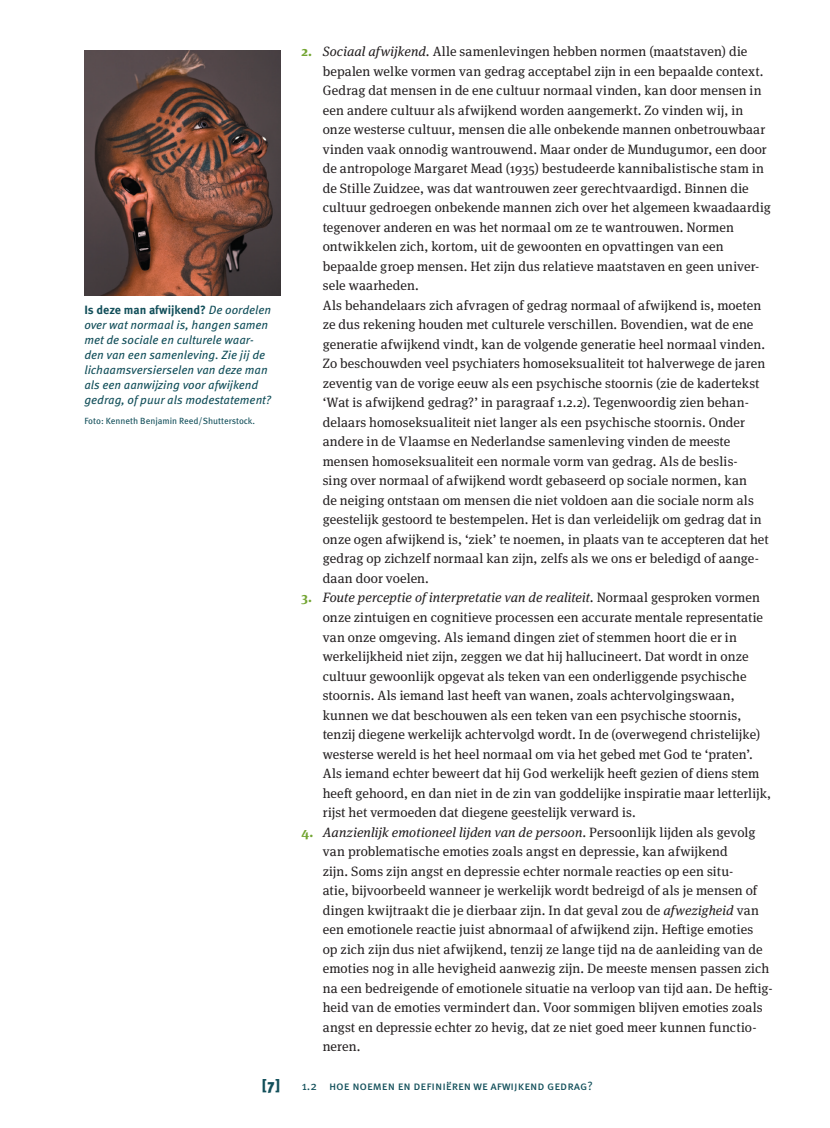
<style>
.page{position:relative;width:830px;height:1128px;background:#fff}
.page>*{position:absolute;margin:0;border:0;box-sizing:border-box;transform-origin:0 0}
.t1{font:900 15px "Meta Pro";color:#124f5a}
.t2{font:13.5px/19.5px "Meta Serif Pro";letter-spacing:.01em;color:#231f20}
.t3{font:italic 12px/15px "Meta Pro";color:#124f5a}
.t4{font:12px "Meta Pro";color:#124f5a}
.t5{font:9px "Meta Pro";letter-spacing:-.01em;color:#124f5a}
.s1{font-weight:700;font-style:normal}
.s2{font-weight:700;color:#73a532}
.s3{font-style:italic}
</style>
<div class="page">
<img style="left:84px;top:50px;width:196px;height:245px">
<p class="t3" style="left:84px;top:302px;width:188px"><span class="s1">Is deze man afwijkend?</span> De oordelen over wat normaal is, hangen samen met de sociale en culturele waar&shy;den van een samenleving. Zie jij de lichaamsversierselen van deze man als een aanwijzing voor afwijkend gedrag, of puur als modestatement?</p>
<p class="t5" style="left:84px;top:415px;width:172px">Foto: Kenneth Benjamin Reed/Shutterstock.</p>
<p class="t2" style="left:322px;top:41px;width:449px;text-indent:-21px"><span class="s2">2.</span> <span class="s3">Sociaal afwijkend</span>. Alle samenlevingen hebben normen (maatstaven) die bepalen welke vormen van gedrag acceptabel zijn in een bepaalde context.<br>Gedrag dat mensen in de ene cultuur normaal vinden, kan door mensen in een andere cultuur als afwijkend worden aangemerkt. Zo vinden wij, in onze westerse cultuur, mensen die alle onbekende mannen onbetrouwbaar vinden vaak onnodig wantrouwend. Maar onder de Mundugumor, een door de antropologe Margaret Mead (1935) bestudeerde kannibalistische stam in de Stille Zuidzee, was dat wantrouwen zeer gerechtvaardigd. Binnen die cultuur gedroegen onbekende mannen zich over het algemeen kwaadaardig tegenover anderen en was het normaal om ze te wantrouwen. Normen ontwikkelen zich, kortom, uit de gewoonten en opvattingen van een bepaalde groep mensen. Het zijn dus relatieve maatstaven en geen univer&shy;sele waarheden.<br>Als behandelaars zich afvragen of gedrag normaal of afwijkend is, moeten ze dus rekening houden met culturele verschillen. Bovendien, wat de ene generatie afwijkend vindt, kan de volgende generatie heel normaal vinden.<br>Zo beschouwden veel psychiaters homoseksualiteit tot halverwege de jaren zeventig van de vorige eeuw als een psychische stoornis (zie de kadertekst ‘Wat is afwijkend gedrag?’ in paragraaf 1.2.2). Tegenwoordig zien behan&shy;delaars homoseksualiteit niet langer als een psychische stoornis. Onder andere in de Vlaamse en Nederlandse samenleving vinden de meeste mensen homoseksualiteit een normale vorm van gedrag. Als de beslis-<br>sing over normaal of afwijkend wordt gebaseerd op sociale normen, kan<br>de neiging ontstaan om mensen die niet voldoen aan die sociale norm als geestelijk gestoord te bestempelen. Het is dan verleidelijk om gedrag dat in onze ogen afwijkend is, ‘ziek’ te noemen, in plaats van te accepteren dat het gedrag op zichzelf normaal kan zijn, zelfs als we ons er beledigd of aange&shy;daan door voelen.</p>
<p class="t2" style="left:322px;top:587px;width:450px;text-indent:-21px"><span class="s2">3.</span> <span class="s3">Foute perceptie of interpretatie van de realiteit.</span> Normaal gesproken vormen onze zintuigen en cognitieve processen een accurate mentale representatie van onze omgeving. Als iemand dingen ziet of stemmen hoort die er in werkelijkheid niet zijn, zeggen we dat hij hallucineert. Dat wordt in onze cultuur gewoonlijk opgevat als teken van een onderliggende psychische stoornis. Als iemand last heeft van wanen, zoals achtervolgingswaan, kunnen we dat beschouwen als een teken van een psychische stoornis, tenzij diegene werkelijk achtervolgd wordt. In de (overwegend christelijke) westerse wereld is het heel normaal om via het gebed met God te ‘praten’.<br>Als iemand echter beweert dat hij God werkelijk heeft gezien of diens stem heeft gehoord, en dan niet in de zin van goddelijke inspiratie maar letterlijk, rijst het vermoeden dat diegene geestelijk verward is.</p>
<p class="t2" style="left:322px;top:821px;width:451px;text-indent:-21px"><span class="s2">4.</span> <span class="s3">Aanzienlijk emotioneel lijden van de persoon.</span> Persoonlijk lijden als gevolg van problematische emoties zoals angst en depressie, kan afwijkend<br>zijn. Soms zijn angst en depressie echter normale reacties op een situ-<br>atie, bijvoorbeeld wanneer je werkelijk wordt bedreigd of als je mensen of dingen kwijtraakt die je dierbaar zijn. In dat geval zou de <span class="s3">afwezigheid</span> van een emotionele reactie juist abnormaal of afwijkend zijn. Heftige emoties<br>op zich zijn dus niet afwijkend, tenzij ze lange tijd na de aanleiding van de emoties nog in alle hevigheid aanwezig zijn. De meeste mensen passen zich na een bedreigende of emotionele situatie na verloop van tijd aan. De heftig&shy;heid van de emoties vermindert dan. Voor sommigen blijven emoties zoals angst en depressie echter zo hevig, dat ze niet goed meer kunnen functio&shy;neren.</p>
<p class="t1" style="left:262px;top:1075px;width:20px">[7]</p>
<p class="t4" style="left:301px;top:1078px;width:292px">1.2 Hoe noemen en defi ni ëren we afwijkend gedrag?</p>
</div>
